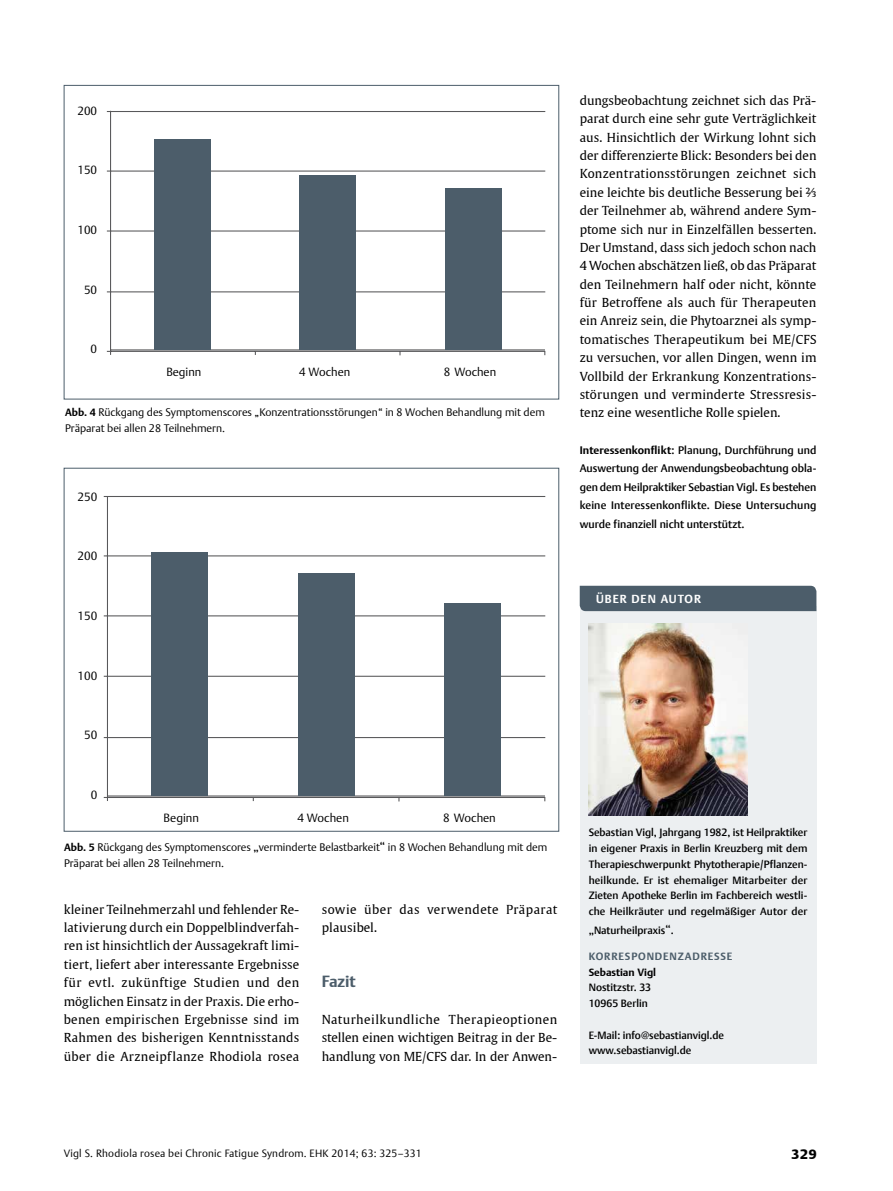
<style>
.page{position:relative;width:893px;height:1191px;background:#fff}
.page>*{position:absolute;margin:0;border:0;box-sizing:border-box;transform-origin:0 0}
.t1{font:700 16.2px "Thieme Argo 2011";letter-spacing:-.005em;color:#4c5d6a}
.t2{font:900 13.5px "Thieme Argo 2011";color:#000}
.t3{font:12.3px/18.5px "Thieme Gulliver 2011";letter-spacing:.01em;color:#000;text-align:justify}
.t4{font:12.3px/18.5px "Thieme Gulliver 2011";letter-spacing:.03em;color:#000}
.t5{font:300 11.85px "Thieme Argo 2011";color:#000}
.t6{font:300 11.7px "Thieme Argo 2011";color:#000}
.t7{font:700 11.7px "Thieme Argo 2011";letter-spacing:.08em;color:#fff}
.t8{font:300 10.8px/15.8px "Thieme Argo 2011";color:#000}
.t9{font:500 10.8px/18.5px "Thieme Argo 2011";color:#000;text-align:justify}
.t10{font:500 10.5px/15.8px "Thieme Argo 2011";color:#000}
.t11{font:300 10.5px "Thieme Argo 2011";letter-spacing:.02em;color:#000}
.t12{font:700 10.5px "Thieme Argo 2011";letter-spacing:.08em;color:#4c5d6a}
.t13{font:700 10.5px "Thieme Argo 2011";color:#000}
.s1{font-weight:700;font-size:10.5px}
.s2{font-family:"Thieme Gulliver 2011";font-weight:400;font-size:12.3px}
.s3{font-weight:700}
</style>
<div class="page">
<hr style="left:104px;top:555px;width:441px;height:1px;background:#58585a">
<hr style="left:104px;top:615px;width:441px;height:1px;background:#58585a">
<hr style="left:104px;top:675px;width:441px;height:2px;background:#58585a">
<hr style="left:104px;top:737px;width:441px;height:1px;background:#58585a">
<hr style="left:107px;top:795px;width:438px;height:1px;background:#58585a">
<hr style="left:104px;top:797px;width:441px;height:1px;background:#58585a">
<hr style="left:107px;top:496px;width:1px;height:305px;background:#58585a">
<div style="left:152px;top:552px;width:56px;height:244px;background:#4c5d6a"></div>
<div style="left:298px;top:572px;width:57px;height:223px;background:#4c5d6a"></div>
<div style="left:445px;top:603px;width:56px;height:192px;background:#4c5d6a"></div>
<hr style="left:104px;top:496px;width:441px;height:1px;background:#58585a">
<hr style="left:107px;top:111px;width:438px;height:1px;background:#58585a">
<hr style="left:107px;top:170px;width:438px;height:2px;background:#58585a">
<hr style="left:107px;top:230px;width:438px;height:1px;background:#58585a">
<hr style="left:107px;top:291px;width:438px;height:1px;background:#58585a">
<hr style="left:110px;top:349px;width:435px;height:1px;background:#58585a">
<hr style="left:107px;top:351px;width:438px;height:1px;background:#58585a">
<hr style="left:110px;top:111px;width:1px;height:244px;background:#58585a">
<div style="left:154px;top:140px;width:57px;height:210px;background:#4c5d6a"></div>
<div style="left:300px;top:175px;width:56px;height:174px;background:#4c5d6a"></div>
<div style="left:445px;top:188px;width:56px;height:161px;background:#4c5d6a"></div>
<div style="left:64px;top:85px;width:495px;height:314px;border:1px solid #4c5d6a"></div>
<div style="left:580px;top:606px;width:236px;height:457px;background:#eceff1"></div>
<div style="left:580px;top:586px;width:236px;height:25px;background:#4c5d6a"></div>
<img style="left:589px;top:624px;width:159px;height:191px">
<p class="t6" style="left:78px;top:105px;width:21px">200</p>
<p class="t6" style="left:78px;top:165px;width:21px">150</p>
<p class="t6" style="left:78px;top:224px;width:21px">100</p>
<p class="t6" style="left:84px;top:284px;width:15px">50</p>
<p class="t6" style="left:91px;top:343px;width:8px">0</p>
<p class="t6" style="left:166px;top:366px;width:37px">Beginn</p>
<p class="t6" style="left:299px;top:366px;width:53px">4 Wochen</p>
<p class="t6" style="left:444px;top:366px;width:54px">8 Wochen</p>
<p class="t8" style="left:65px;top:404px;width:481px"><span class="s1">Abb. 4</span> Rückgang des Symptomenscores „Konzentrationsstörungen“ in 8 Wochen Behandlung mit dem<br>Präparat bei allen 28 Teilnehmern.</p>
<p class="t5" style="left:78px;top:491px;width:21px">250</p>
<p class="t5" style="left:78px;top:550px;width:21px">200</p>
<p class="t5" style="left:78px;top:610px;width:21px">150</p>
<p class="t5" style="left:78px;top:670px;width:21px">100</p>
<p class="t5" style="left:84px;top:729px;width:15px">50</p>
<p class="t5" style="left:91px;top:789px;width:8px">0</p>
<p class="t5" style="left:164px;top:812px;width:37px">Beginn</p>
<p class="t5" style="left:297px;top:812px;width:53px">4 Wochen</p>
<p class="t5" style="left:443px;top:812px;width:54px">8 Wochen</p>
<p class="t8" style="left:64px;top:840px;width:485px"><span class="s1">Abb. 5</span> Rückgang des Symptomenscores <span class="s2">„</span>verminderte Belastbarkeit<span class="s2">“</span> in 8 Wochen Behandlung mit dem<br>Präparat bei allen 28 Teilnehmern.</p>
<p class="t3" style="left:64px;top:900px;width:237px">kleiner Teilnehmerzahl und fehlender Re&shy;lativierung durch ein Doppelblindverfah&shy;ren ist hinsichtlich der Aussagekraft limi&shy;tiert, liefert aber interessante Ergebnisse für evtl. zukünftige Studien und den möglichen Einsatz in der Praxis. Die erho&shy;benen empirischen Ergebnisse sind im Rahmen des bisherigen Kenntnisstands über die Arzneipflanze Rhodiola rosea</p>
<p class="t4" style="left:322px;top:900px;width:237px">sowie über das verwendete Präparat plausibel.</p>
<h1 class="t1" style="left:322px;top:972px;width:35px">Fazit</h1>
<p class="t3" style="left:322px;top:1010px;width:237px">Naturheilkundliche Therapieoptionen stellen einen wichtigen Beitrag in der Be&shy;handlung von ME/CFS dar. In der Anwen-</p>
<p class="t3" style="left:580px;top:92px;width:238px">dungsbeobachtung zeichnet sich das Prä&shy;parat durch eine sehr gute Verträglichkeit aus. Hinsichtlich der Wirkung lohnt sich der differenzierte Blick: Besonders bei den Konzentrationsstörungen zeichnet sich eine leichte bis deutliche Besserung bei ⅔ der Teilnehmer ab, während andere Sym&shy;ptome sich nur in Einzelfällen besserten.<br>Der Umstand, dass sich jedoch schon nach 4 Wochen abschätzen ließ, ob das Präparat den Teilnehmern half oder nicht, könnte für Betroffene als auch für Therapeuten ein Anreiz sein, die Phytoarznei als symp&shy;tomatisches Therapeutikum bei ME/CFS zu versuchen, vor allen Dingen, wenn im Vollbild der Erkrankung Konzentrations&shy;störungen und verminderte Stressresis&shy;tenz eine wesentliche Rolle spielen.</p>
<p class="t9" style="left:580px;top:441px;width:238px"><span class="s3">Interessenkonflikt</span>: Planung, Durchführung und Auswertung der Anwendungsbeobachtung obla&shy;gen dem Heilpraktiker Sebastian Vigl. Es bestehen keine Interessenkonflikte. Diese Untersuchung wurde finanziell nicht unterstützt.</p>
<p class="t7" style="left:596px;top:592px;width:106px">ÜBER DEN AUTOR</p>
<p class="t10" style="left:589px;top:825px;width:220px;text-align:justify">Sebastian Vigl, Jahrgang 1982, ist Heilpraktiker in eigener Praxis in Berlin Kreuzberg mit dem Therapieschwerpunkt Phytotherapie/Pflanzen&shy;heilkunde. Er ist ehemaliger Mitarbeiter der Zieten Apotheke Berlin im Fachbereich westli&shy;che Heilkräuter und regelmäßiger Autor der</p>
<p class="t10" style="left:589px;top:922px;width:86px"><span class="s2">„</span>Naturheilpraxis<span class="s2">“</span>.</p>
<p class="t12" style="left:589px;top:950px;width:145px">KORRESPONDENZADRESSE</p>
<p class="t13" style="left:589px;top:966px;width:69px">Sebastian Vigl</p>
<p class="t10" style="left:589px;top:980px;width:64px">Nostitzstr. 33<br>10965 Berlin</p>
<p class="t10" style="left:589px;top:1027px;width:137px">E-Mail: info@sebastianvigl.de www.sebastianvigl.de</p>
<p class="t11" style="left:64px;top:1147px;width:359px">Vigl S. Rhodiola rosea bei Chronic Fatigue Syndrom. EHK 2014; 63: 325–331</p>
<p class="t2" style="left:791px;top:1148px;width:26px">329</p>
</div>
